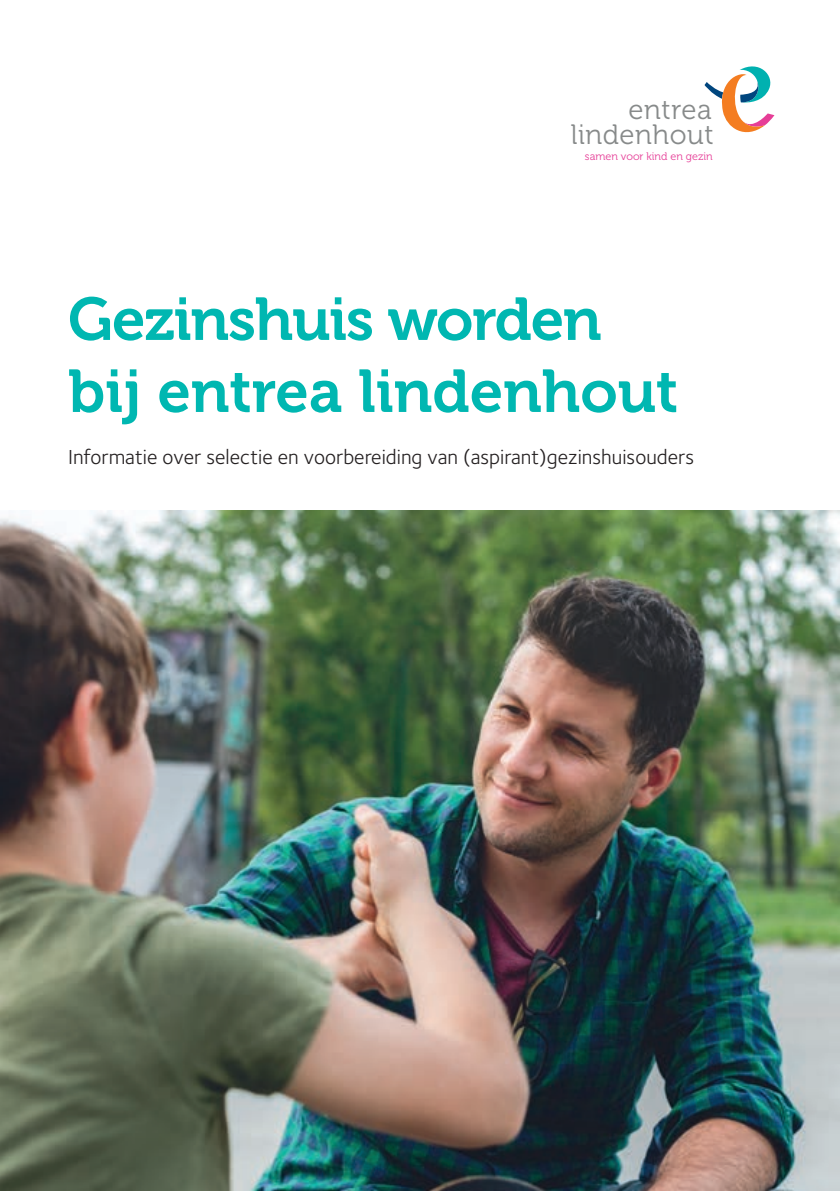
<style>
.page{position:relative;width:840px;height:1191px;background:#fff}
.page>*{position:absolute;margin:0;border:0;box-sizing:border-box;transform-origin:0 0}
.t1{font:60px/72px "Museo 700";letter-spacing:-.005em;color:#00b7b1}
.t2{font:28px/24.6px "Museo 300";letter-spacing:.02em;color:#878a8a;text-align:right}
.t3{font:21px "Foundry Sterling";color:#231f20}
.t4{font:11px "Museo 300";color:#e63e97}
</style>
<div class="page">
<svg style="left:704px;top:66px;width:70px;height:67px"></svg>
<img style="left:0;top:510px;width:839px;height:681px">
<h2 class="t2" style="left:570px;top:98px;width:144px">entrea lindenhout</h2>
<p class="t4" style="left:584px;top:150px;width:129px">samen voor kind en gezin</p>
<h1 class="t1" style="left:68px;top:284px;width:611px">Gezinshuis worden bij entrea lindenhout</h1>
<p class="t3" style="left:68px;top:444px;width:627px">Informatie over selectie en voorbereiding van (aspirant)gezinshuisouders</p>
</div>
